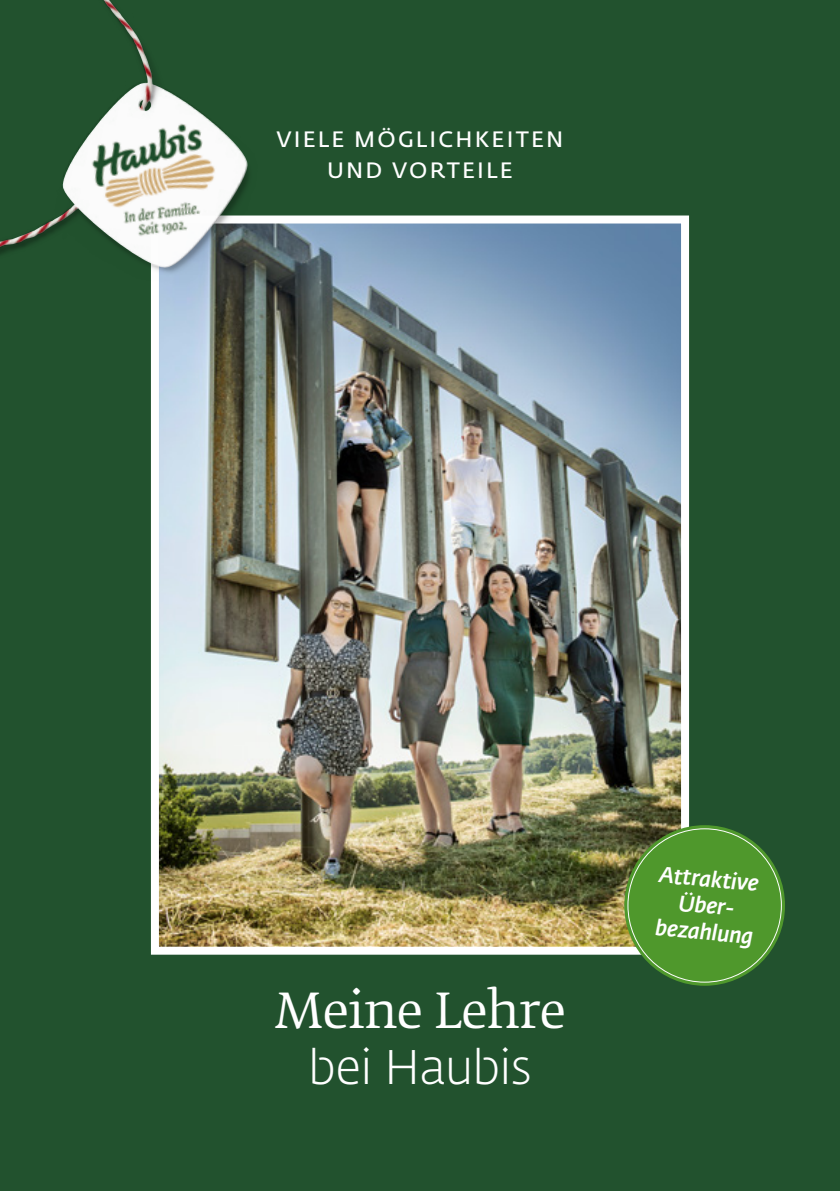
<style>
.page{position:relative;width:840px;height:1191px;background:#fff}
.page>*{position:absolute;margin:0;border:0;box-sizing:border-box;transform-origin:0 0}
.t1{font:48px "Fedra Serif B Pro";letter-spacing:-.01em;color:#fff}
.t2{font:300 48px "Fedra Sans Pro";letter-spacing:-.01em;color:#fff}
.t3{font:italic 500 22.2px/26.6px "Fedra Sans Pro";color:#fff;text-align:center}
.t4{font:600 22px/31px "Fedra Sans Pro";letter-spacing:.1em;color:#fff;text-align:center}
</style>
<div class="page">
<div style="left:0;top:0;width:839px;height:1191px;background:#22522e"></div>
<img style="left:160px;top:224px;width:519px;height:721px">
<div style="left:151px;top:215px;width:537px;height:739px;border:8px solid #fff"></div>
<img style="left:150px;top:215px;width:170px;height:101px">
<img style="left:0;top:0;width:250px;height:269px">
<svg style="left:624px;top:825px;width:160px;height:160px;fill:#4f982c"></svg>
<div style="left:627px;top:829px;width:154px;height:153px;background:#4f982c;border-radius:50%"></div>
<p class="t4" style="left:276px;top:123px;width:288px">VIELE MÖGLICHKEITEN<br>UND VORTEILE</p>
<h1 class="t1" style="left:274px;top:983px;width:293px">Meine Lehre</h1>
<h1 class="t2" style="left:308px;top:1035px;width:224px">bei Haubis</h1>
<p class="t3" style="left:660px;top:860px;width:101px;rotate:5deg">Attraktive<br>Über&shy;bezahlung</p>
</div>
